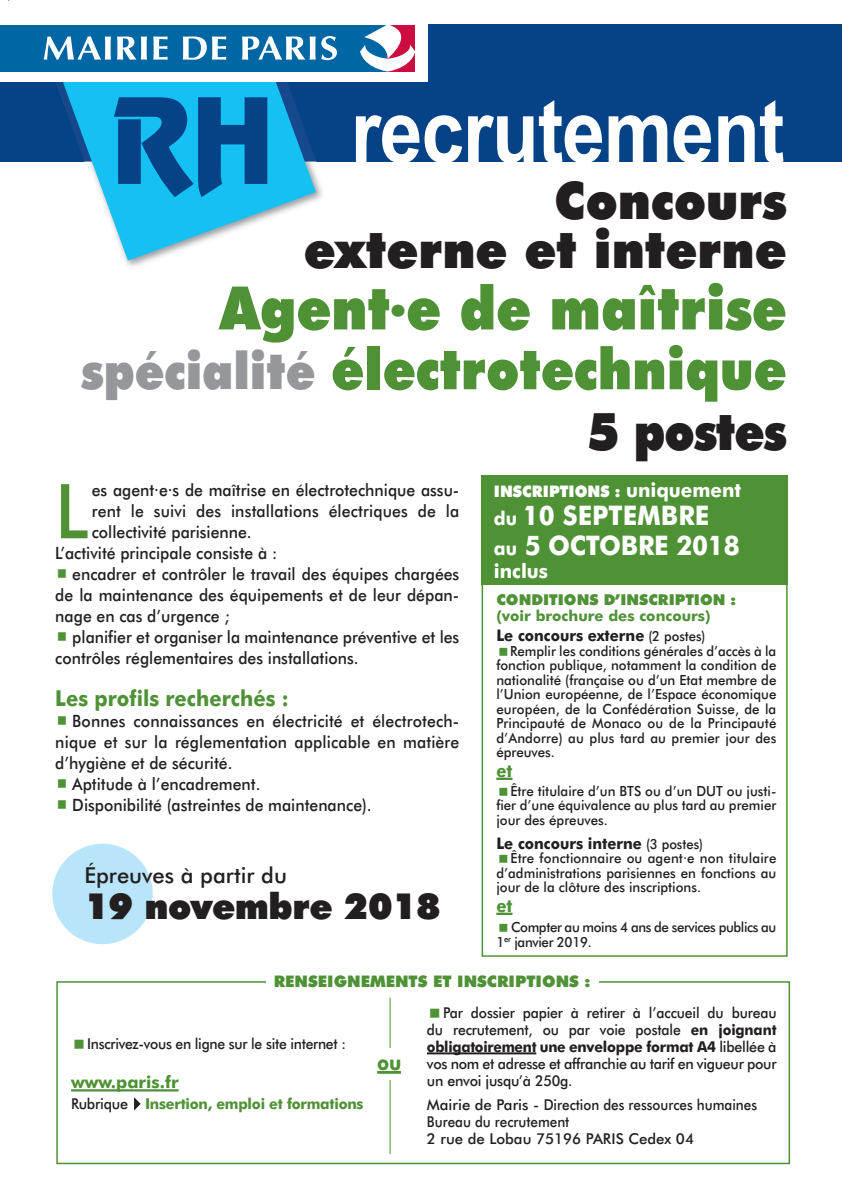
<style>
.page{position:relative;width:842px;height:1191px;background:#fff}
.page>*{position:absolute;margin:0;border:0;box-sizing:border-box;transform-origin:0 0}
.t1{font:700 88.6px "Arial";letter-spacing:-.015em;color:#fff;scale:.87 1}
.t2{font:500 75.7px "Futura BT";color:#4f9236;scale:.93 1}
.t3{font:900 60px "Futura BT";color:#4f9236;scale:.9 1}
.t4{font:900 57px "Futura BT";color:#4f9236;scale:.9 1}
.t5{font:900 52px/49px "Futura BT";color:#231f20;text-align:right;scale:.95 1}
.t6{font:900 52px "Futura BT";color:#231f20;scale:.9 1}
.t7{font:900 36px "Futura BT";letter-spacing:-.015em;color:#231f20}
.t8{font:700 27px/30px "Futura BT";letter-spacing:-.005em;color:#fff;scale:.95 1}
.t9{font:700 22px "Futura BT";color:#4f9236;scale:.92 1}
.t10{font:500 22px "Futura BT";color:#231f20}
.t11{font:700 21px "Futura BT";color:#4f9236;scale:.93 1}
.t12{font:700 20px "Futura BT";color:#fff;scale:.95 1}
.t13{font:700 18px "Futura BT";color:#4f9236;scale:.93 1}
.t14{font:500 17px "Futura BT";color:#231f20;scale:.93 1}
.t15{font:700 17px "Futura BT";color:#4f9236}
.t16{font:700 16px "Futura BT";color:#231f20;scale:.93 1}
.t17{font:900 16px "Futura BT";color:#4f9236}
.t18{font:900 16px "Futura BT";color:#fff;scale:.95 1}
.t19{font:500 15px/17px "Futura BT";letter-spacing:-.015em;color:#231f20;text-align:justify;scale:.93 1}
.t20{font:500 15px/17px "Futura BT";letter-spacing:-.015em;color:#231f20}
.t21{font:700 15px "Futura BT";letter-spacing:-.015em;color:#4f9236;scale:.96 1}
.t22{font:700 15px "Futura BT";letter-spacing:-.015em;color:#4f9236}
.t23{font:900 15px "Futura BT";color:#4f9236}
.t24{font:500 14px/14.5px "Futura BT";color:#231f20;text-align:justify;scale:.95 1}
.t25{font:500 14px/14.5px "Futura BT";letter-spacing:-.025em;color:#231f20;scale:.95 1}
.s1{font-family:"Ravel";font-weight:400;font-size:130px;color:#054286}
.s2{font-size:52px}
.s3{font-size:51px;color:#95979a}
.s4{font-weight:700;font-size:20px}
.s5{font-size:19px}
.s6{font-weight:500;font-size:14px}
.s7{font-weight:700}
.s8{font-weight:500;color:#231f20}
.s9{color:#231f20}
</style>
<div class="page">
<div style="left:0;top:24px;width:842px;height:137px;background:#054286"></div>
<img style="left:125px;top:161px;width:206px;height:106px">
<svg style="left:59px;top:82px;width:257px;height:179px;fill:#15c0f2"></svg>
<div style="left:52px;top:843px;width:101px;height:101px;background:#b9e5fa;border-radius:50%"></div>
<div style="left:482px;top:557px;width:306px;height:399px;border:2px solid #4f9236"></div>
<div style="left:482px;top:475px;width:306px;height:110px;background:#4f9236"></div>
<hr style="left:496px;top:777px;width:16px;height:3px;background:#4f9236">
<hr style="left:496px;top:912px;width:16px;height:3px;background:#4f9236">
<div style="left:0;top:0;width:427px;height:82px;background:#fff"></div>
<svg style="left:0;top:25px;width:415px;height:47px"></svg>
<div style="left:56px;top:981px;width:734px;height:183px;border:2px solid #4f9236"></div>
<hr style="left:71px;top:1089px;width:108px;height:2px;background:#4f9236">
<div style="left:266px;top:973px;width:332px;height:22px;background:#fff"></div>
<hr style="left:427px;top:1052px;width:109px;height:2px;background:#231f20">
<hr style="left:390px;top:997px;width:1px;height:157px;background:#4f9236">
<div style="left:376px;top:1049px;width:29px;height:31px;background:#fff"></div>
<hr style="left:377px;top:1071px;width:24px;height:2px;background:#4f9236">
<h1 class="t1" style="left:110px;top:80px;width:776px"><span class="s1">RH</span> recrutement</h1>
<h3 class="t5" style="left:304px;top:177px;width:510px">Concours<br>externe et interne</h3>
<h3 class="t3" style="left:220px;top:274px;width:631px">Agent<span class="s2">·</span>e de maîtrise</h3>
<h3 class="t4" style="left:81px;top:336px;width:785px"><span class="s3">spécialité</span> électrotechnique</h3>
<h3 class="t6" style="left:587px;top:402px;width:223px">5 postes</h3>
<h2 class="t2" style="left:55px;top:468px;width:37px">L</h2>
<p class="t14" style="left:92px;top:480px;width:397px">es agent·e·s de maîtrise en électrotechnique assu-</p>
<p class="t18" style="left:494px;top:482px;width:262px">INSCRIPTIONS : <span class="s4">uniquement</span></p>
<h3 class="t8" style="left:494px;top:500px;width:260px"><span class="s5">du</span> 10 SEPTEMBRE<br><span class="s5">au</span> 5 OCTOBRE 2018</h3>
<p class="t12" style="left:494px;top:559px;width:59px">inclus</p>
<p class="t23" style="left:496px;top:591px;width:241px">CONDITIONS D’INSCRIPTION :</p>
<p class="t22" style="left:496px;top:607px;width:216px">(voir brochure des concours)</p>
<p class="t16" style="left:496px;top:626px;width:226px">Le concours externe <span class="s6">(2 postes)</span></p>
<p class="t24" style="left:496px;top:643px;width:296px;text-indent:14px">Remplir les conditions générales d’accès à la fonction publique, notamment la condition de nationalité (française ou d’un Etat membre de l’Union européenne, de l’Espace économique européen, de la Confédération Suisse, de la Principauté de Monaco ou de la Principauté d’Andorre) au plus tard au premier jour des épreuves.</p>
<p class="t13" style="left:496px;top:760px;width:19px">et</p>
<p class="t24" style="left:496px;top:783px;width:296px;text-indent:14px">Être titulaire d’un BTS ou d’un DUT ou justi&shy;fier d’une équivalence au plus tard au premier jour des épreuves.</p>
<p class="t16" style="left:496px;top:834px;width:224px">Le concours interne <span class="s6">(3 postes)</span></p>
<p class="t24" style="left:496px;top:851px;width:296px;text-indent:14px">Être fonctionnaire ou agent·e non titulaire d’administrations parisiennes en fonctions au jour de la clôture des inscriptions.</p>
<p class="t13" style="left:496px;top:895px;width:19px">et</p>
<p class="t25" style="left:496px;top:920px;width:296px;text-indent:15px">Compter au moins 4 ans de services publics au<br>1<sup>er</sup> janvier 2019.</p>
<p class="t14" style="left:92px;top:501px;width:397px">rent le suivi des installations électriques de la</p>
<p class="t14" style="left:92px;top:522px;width:173px">collectivité parisienne.</p>
<p class="t14" style="left:55px;top:543px;width:240px">L’activité principale consiste à :</p>
<p class="t14" style="left:72px;top:564px;width:418px">encadrer et contrôler le travail des équipes chargées</p>
<p class="t14" style="left:55px;top:585px;width:436px">de la maintenance des équipements et de leur dépan-</p>
<p class="t14" style="left:55px;top:606px;width:189px">nage en cas d’urgence ;</p>
<p class="t14" style="left:72px;top:627px;width:418px">planifier et organiser la maintenance préventive et les</p>
<p class="t14" style="left:55px;top:648px;width:328px">contrôles réglementaires des installations.</p>
<p class="t9" style="left:55px;top:686px;width:255px">Les profils recherchés :</p>
<p class="t14" style="left:72px;top:711px;width:418px">Bonnes connaissances en électricité et électrotech-</p>
<p class="t14" style="left:55px;top:732px;width:436px">nique et sur la réglementation applicable en matière</p>
<p class="t14" style="left:55px;top:753px;width:192px">d’hygiène et de sécurité.</p>
<p class="t14" style="left:72px;top:774px;width:204px">Aptitude à l’encadrement.</p>
<p class="t14" style="left:72px;top:795px;width:323px">Disponibilité (astreintes de maintenance).</p>
<p class="t10" style="left:84px;top:862px;width:204px">Épreuves à partir du</p>
<h3 class="t7" style="left:84px;top:885px;width:358px">19 novembre 2018</h3>
<p class="t17" style="left:274px;top:971px;width:318px">RENSEIGNEMENTS ET INSCRIPTIONS :</p>
<p class="t19" style="left:427px;top:1004px;width:377px;text-indent:16px">Par dossier papier à retirer à l’accueil du bureau du recrutement, ou par voie postale <span class="s7">en joignant obligatoirement une enveloppe format A4</span> libellée à vos nom et adresse et affranchie au tarif en vigueur pour un envoi jusqu’à 250g.</p>
<p class="t20" style="left:427px;top:1096px;width:332px">Mairie de Paris - Direction des ressources humaines<br>Bureau du recrutement<br>2 rue de Lobau 75196 PARIS Cedex 04</p>
<p class="t19" style="left:87px;top:1035px;width:280px">Inscrivez-vous en ligne sur le site internet :</p>
<p class="t15" style="left:71px;top:1072px;width:109px">www.paris.fr</p>
<p class="t21" style="left:71px;top:1095px;width:306px"><span class="s8">Rubrique</span><span class="s9">✔</span>Insertion, emploi et formations</p>
<p class="t11" style="left:377px;top:1050px;width:27px">ou</p>
</div>
